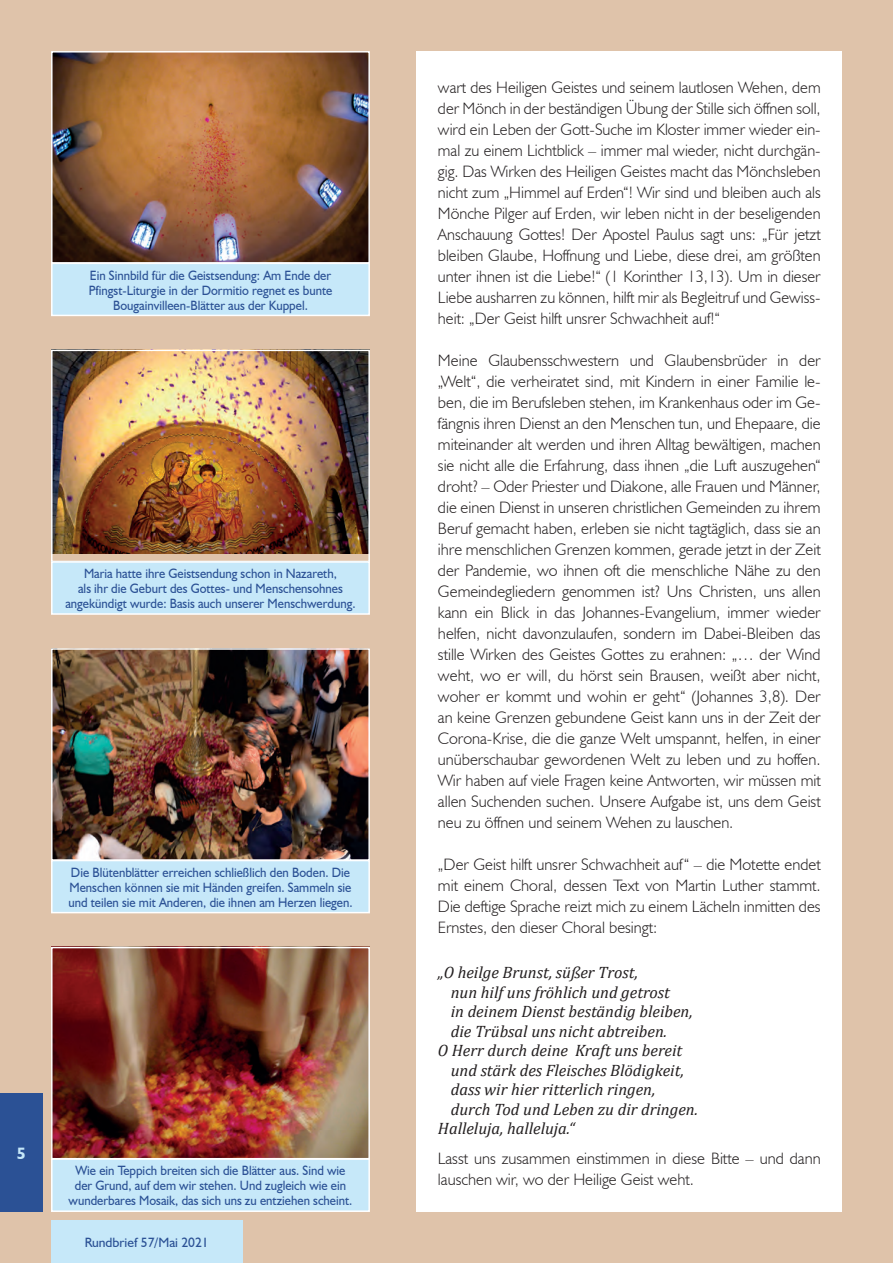
<style>
.page{position:relative;width:893px;height:1263px;background:#dfc3aa}
.page>*{position:absolute;margin:0;border:0;box-sizing:border-box;transform-origin:0 0}
.t1{font:300 16.5px/21px "Humanist 521 BT";color:#231f20;text-align:justify}
.t2{font:italic 16.5px "Cambria";color:#231f20}
.t3{font:700 16.5px "Humanist 521 BT";color:#c6e8f9}
.t4{font:13.5px/15px "Humanist 521 BT";color:#2b5195;text-align:center;scale:.94 1}
.t5{font:13.5px "Humanist 521 BT";color:#2b5195}
</style>
<div class="page">
<div style="left:417px;top:51px;width:425px;height:1161px;background:#fff"></div>
<img style="left:54px;top:54px;width:313px;height:207px">
<div style="left:51px;top:51px;width:319px;height:213px;border:2px solid #fff"></div>
<div style="left:52px;top:263px;width:317px;height:52px;background:#c6e8f9"></div>
<div style="left:51px;top:263px;width:319px;height:53px;border:2px solid #fff"></div>
<img style="left:54px;top:651px;width:313px;height:207px">
<div style="left:51px;top:648px;width:319px;height:213px;border:2px solid #fff"></div>
<div style="left:52px;top:860px;width:317px;height:53px;background:#c6e8f9"></div>
<div style="left:51px;top:860px;width:319px;height:53px;border:2px solid #fff"></div>
<img style="left:54px;top:353px;width:313px;height:200px">
<div style="left:51px;top:350px;width:319px;height:212px;border:2px solid #fff"></div>
<div style="left:52px;top:562px;width:317px;height:52px;background:#c6e8f9"></div>
<div style="left:51px;top:561px;width:319px;height:54px;border:2px solid #fff"></div>
<img style="left:54px;top:950px;width:313px;height:206px">
<div style="left:51px;top:947px;width:319px;height:212px;border:2px solid #fff"></div>
<div style="left:52px;top:1159px;width:317px;height:52px;background:#c6e8f9"></div>
<div style="left:51px;top:1158px;width:319px;height:54px;border:2px solid #fff"></div>
<div style="left:51px;top:1220px;width:191px;height:43px;background:#c6e8f9"></div>
<div style="left:0;top:1093px;width:43px;height:119px;background:#2b5195"></div>
<p class="t4" style="left:89px;top:267px;width:261px">Ein Sinnbild für die Geistsendung: Am Ende der<br>Pfingst-Liturgie in der Dormitio regnet es bunte<br>Bougainvilleen-Blätter aus der Kuppel.</p>
<p class="t4" style="left:65px;top:566px;width:310px">Maria hatte ihre Geistsendung schon in Nazareth,<br>als ihr die Geburt des Gottes- und Menschensohnes angekündigt wurde: Basis auch unserer Menschwerdung.</p>
<p class="t4" style="left:68px;top:864px;width:304px;text-align:left">Die Blütenblätter erreichen schließlich den Boden. Die<br>Menschen können sie mit Händen greifen. Sammeln sie und teilen sie mit Anderen, die ihnen am Herzen liegen.</p>
<p class="t3" style="left:17px;top:1143px;width:10px">5</p>
<p class="t4" style="left:69px;top:1163px;width:304px">Wie ein Teppich breiten sich die Blätter aus. Sind wie der Grund, auf dem wir stehen. Und zugleich wie ein wunderbares Mosaik, das sich uns zu entziehen scheint.</p>
<p class="t5" style="left:85px;top:1234px;width:126px">Rundbrief 57/Mai 2021</p>
<p class="t1" style="left:438px;top:77px;width:384px">wart des Heiligen Geistes und seinem lautlosen Wehen, dem der Mönch in der beständigen Übung der Stille sich öffnen soll, wird ein Leben der Gott-Suche im Kloster immer wieder ein&shy;mal zu einem Lichtblick – immer mal wieder, nicht durchgän&shy;gig. Das Wirken des Heiligen Geistes macht das Mönchsleben nicht zum „Himmel auf Erden“! Wir sind und bleiben auch als Mönche Pilger auf Erden, wir leben nicht in der beseligenden Anschauung Gottes! Der Apostel Paulus sagt uns: „Für jetzt bleiben Glaube, Hoffnung und Liebe, diese drei, am größten unter ihnen ist die Liebe!“ (1 Korinther 13,13). Um in dieser Liebe ausharren zu können, hilft mir als Begleitruf und Gewiss&shy;heit: „Der Geist hilft unsrer Schwachheit auf!“</p>
<p class="t1" style="left:438px;top:350px;width:384px">Meine Glaubensschwestern und Glaubensbrüder in der „Welt“, die verheiratet sind, mit Kindern in einer Familie le&shy;ben, die im Berufsleben stehen, im Krankenhaus oder im Ge&shy;fängnis ihren Dienst an den Menschen tun, und Ehepaare, die miteinander alt werden und ihren Alltag bewältigen, machen sie nicht alle die Erfahrung, dass ihnen „die Luft auszugehen“ droht? – Oder Priester und Diakone, alle Frauen und Männer, die einen Dienst in unseren christlichen Gemeinden zu ihrem Beruf gemacht haben, erleben sie nicht tagtäglich, dass sie an ihre menschlichen Grenzen kommen, gerade jetzt in der Zeit der Pandemie, wo ihnen oft die menschliche Nähe zu den Gemeindegliedern genommen ist? Uns Christen, uns allen kann ein Blick in das Johannes-Evangelium, immer wieder helfen, nicht davonzulaufen, sondern im Dabei-Bleiben das stille Wirken des Geistes Gottes zu erahnen: „… der Wind weht, wo er will, du hörst sein Brausen, weißt aber nicht, woher er kommt und wohin er geht“ (Johannes 3,8). Der an keine Grenzen gebundene Geist kann uns in der Zeit der Corona-Krise, die die ganze Welt umspannt, helfen, in einer unüberschaubar gewordenen Welt zu leben und zu hoffen.<br>Wir haben auf viele Fragen keine Antworten, wir müssen mit allen Suchenden suchen. Unsere Aufgabe ist, uns dem Geist neu zu öffnen und seinem Wehen zu lauschen.</p>
<p class="t1" style="left:438px;top:854px;width:384px">„Der Geist hilft unsrer Schwachheit auf“ – die Motette endet mit einem Choral, dessen Text von Martin Luther stammt.<br>Die deftige Sprache reizt mich zu einem Lächeln inmitten des Ernstes, den dieser Choral besingt:</p>
<p class="t2" style="left:438px;top:961px;width:202px">„O heilge Brunst, süßer Trost,</p>
<p class="t2" style="left:451px;top:980px;width:221px">nun hilf uns fröhlich und getrost</p>
<p class="t2" style="left:451px;top:1000px;width:243px">in deinem Dienst beständig bleiben,</p>
<p class="t2" style="left:451px;top:1019px;width:218px">die Trübsal uns nicht abtreiben.</p>
<p class="t2" style="left:438px;top:1039px;width:246px">O Herr durch deine Kraft uns bereit</p>
<p class="t2" style="left:451px;top:1058px;width:235px">und stärk des Fleisches Blödigkeit,</p>
<p class="t2" style="left:451px;top:1078px;width:206px">dass wir hier ritterlich ringen,</p>
<p class="t2" style="left:451px;top:1097px;width:249px">durch Tod und Leben zu dir dringen.</p>
<p class="t2" style="left:438px;top:1117px;width:138px">Halleluja, halleluja.“</p>
<p class="t1" style="left:438px;top:1148px;width:384px">Lasst uns zusammen einstimmen in diese Bitte – und dann lauschen wir, wo der Heilige Geist weht.</p>
</div>
